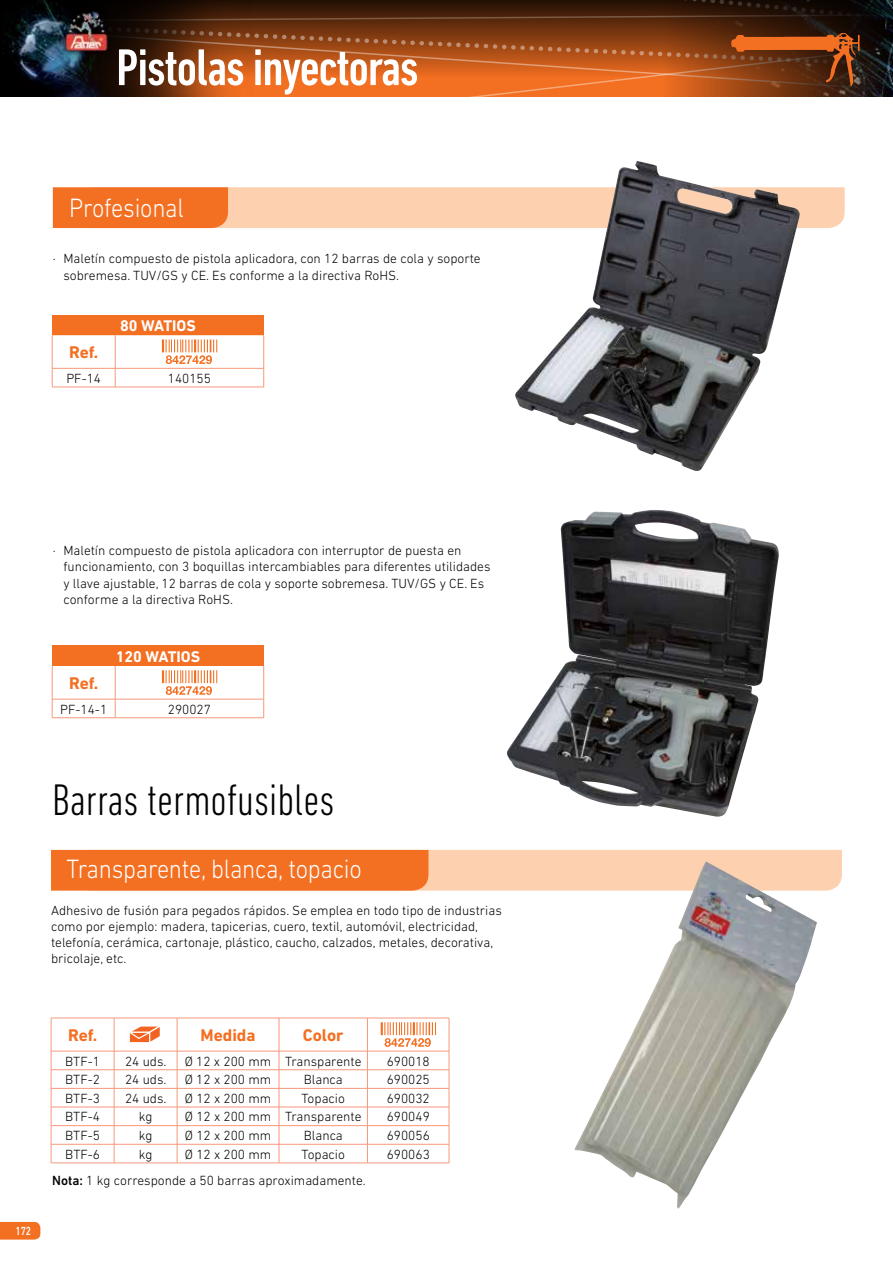
<style>
.page{position:relative;width:893px;height:1263px;background:#fff}
.page>*{position:absolute;margin:0;border:0;box-sizing:border-box;transform-origin:0 0}
.t1{font:500 condensed 52.5px "DIN Next LT Pro";letter-spacing:-.02em;color:#fff}
.t2{font:300 condensed 45px "DIN Next LT Pro";color:#000}
.t3{font:300 27px "DIN Next LT Pro";letter-spacing:-.01em;color:#fff;scale:.9 1}
.t4{font:700 17.25px "DIN Next LT Pro";color:#f36f21}
.t5{font:700 15.75px "DIN Next LT Pro";color:#fff}
.t6{font:300 13.5px/16.2px "DIN Next LT Pro";color:#000}
.t7{font:500 12px "DIN Next LT Pro";color:#fff;scale:.8 1}
.s1{font-weight:500}
</style>
<div class="page">
<svg style="left:0;top:1222px;width:40px;height:17px"></svg>
<svg style="left:287px;top:31px;width:138px;height:66px;background:#c75d1e"></svg>
<svg style="left:287px;top:7px;width:138px;height:24px;background:#56290e"></svg>
<svg style="left:425px;top:0;width:237px;height:97px;background:#9f4b1a"></svg>
<img style="left:662px;top:0;width:231px;height:97px">
<img style="left:0;top:0;width:287px;height:97px">
<img style="left:64px;top:9px;width:47px;height:45px">
<img style="left:731px;top:33px;width:123px;height:53px">
<svg style="left:51px;top:850px;width:791px;height:41px;background:#f69559"></svg>
<svg style="left:52px;top:1019px;width:397px;height:144px"></svg>
<hr style="left:51px;top:1018px;width:63px;height:1px;background:#f7987b">
<hr style="left:51px;top:1018px;width:1px;height:33px;background:#f7987b">
<hr style="left:114px;top:1018px;width:63px;height:1px;background:#f7987b">
<hr style="left:114px;top:1018px;width:1px;height:33px;background:#f7987b">
<hr style="left:177px;top:1018px;width:102px;height:1px;background:#f7987b">
<hr style="left:177px;top:1018px;width:1px;height:33px;background:#f7987b">
<hr style="left:279px;top:1018px;width:88px;height:1px;background:#f7987b">
<hr style="left:279px;top:1018px;width:1px;height:33px;background:#f7987b">
<hr style="left:367px;top:1018px;width:82px;height:1px;background:#f7987b">
<hr style="left:367px;top:1018px;width:1px;height:33px;background:#f7987b">
<hr style="left:449px;top:1018px;width:1px;height:33px;background:#f7987b">
<hr style="left:51px;top:1051px;width:63px;height:1px;background:#f7987b">
<hr style="left:114px;top:1051px;width:63px;height:1px;background:#f7987b">
<hr style="left:177px;top:1051px;width:102px;height:1px;background:#f7987b">
<hr style="left:279px;top:1051px;width:88px;height:1px;background:#f7987b">
<hr style="left:367px;top:1051px;width:82px;height:1px;background:#f7987b">
<hr style="left:51px;top:1069px;width:63px;height:1px;background:#f7987b">
<hr style="left:114px;top:1069px;width:63px;height:1px;background:#f7987b">
<hr style="left:177px;top:1069px;width:102px;height:1px;background:#f7987b">
<hr style="left:279px;top:1069px;width:88px;height:1px;background:#f7987b">
<hr style="left:367px;top:1069px;width:82px;height:1px;background:#f7987b">
<hr style="left:51px;top:1088px;width:63px;height:1px;background:#f7987b">
<hr style="left:114px;top:1088px;width:63px;height:1px;background:#f7987b">
<hr style="left:177px;top:1088px;width:102px;height:1px;background:#f7987b">
<hr style="left:279px;top:1088px;width:88px;height:1px;background:#f7987b">
<hr style="left:367px;top:1088px;width:82px;height:1px;background:#f7987b">
<hr style="left:51px;top:1107px;width:63px;height:1px;background:#f7987b">
<hr style="left:114px;top:1107px;width:63px;height:1px;background:#f7987b">
<hr style="left:177px;top:1107px;width:102px;height:1px;background:#f7987b">
<hr style="left:279px;top:1107px;width:88px;height:1px;background:#f7987b">
<hr style="left:367px;top:1107px;width:82px;height:1px;background:#f7987b">
<hr style="left:51px;top:1125px;width:63px;height:1px;background:#f7987b">
<hr style="left:114px;top:1125px;width:63px;height:1px;background:#f7987b">
<hr style="left:177px;top:1125px;width:102px;height:1px;background:#f7987b">
<hr style="left:279px;top:1125px;width:88px;height:1px;background:#f7987b">
<hr style="left:367px;top:1125px;width:82px;height:1px;background:#f7987b">
<hr style="left:51px;top:1144px;width:63px;height:1px;background:#f7987b">
<svg style="left:51px;top:1051px;width:1px;height:112px"></svg>
<hr style="left:114px;top:1144px;width:63px;height:1px;background:#f7987b">
<svg style="left:114px;top:1051px;width:1px;height:112px"></svg>
<hr style="left:177px;top:1144px;width:102px;height:1px;background:#f7987b">
<svg style="left:177px;top:1051px;width:1px;height:112px"></svg>
<hr style="left:279px;top:1144px;width:88px;height:1px;background:#f7987b">
<svg style="left:279px;top:1051px;width:1px;height:112px"></svg>
<hr style="left:367px;top:1144px;width:82px;height:1px;background:#f7987b">
<svg style="left:367px;top:1051px;width:1px;height:112px"></svg>
<svg style="left:449px;top:1051px;width:1px;height:112px"></svg>
<hr style="left:51px;top:1163px;width:63px;height:1px;background:#f7987b">
<hr style="left:114px;top:1163px;width:63px;height:1px;background:#f7987b">
<hr style="left:177px;top:1163px;width:102px;height:1px;background:#f7987b">
<hr style="left:279px;top:1163px;width:88px;height:1px;background:#f7987b">
<hr style="left:367px;top:1163px;width:82px;height:1px;background:#f7987b">
<svg style="left:128px;top:1024px;width:37px;height:21px"></svg>
<svg style="left:381px;top:1022px;width:55px;height:25px"></svg>
<img style="left:574px;top:861px;width:243px;height:348px">
<svg style="left:53px;top:187px;width:792px;height:41px;background:#f9af7f"></svg>
<div style="left:52px;top:315px;width:212px;height:20px;background:#f36f21"></div>
<hr style="left:52px;top:387px;width:63px;height:1px;background:#f7987b">
<hr style="left:115px;top:387px;width:149px;height:1px;background:#f7987b">
<svg style="left:52px;top:335px;width:212px;height:52px"></svg>
<div style="left:52px;top:646px;width:212px;height:20px;background:#f36f21"></div>
<svg style="left:52px;top:666px;width:212px;height:52px"></svg>
<img style="left:507px;top:510px;width:272px;height:307px">
<img style="left:515px;top:161px;width:285px;height:310px">
<h1 class="t1" style="left:116px;top:38px;width:304px">Pistolas inyectoras</h1>
<h3 class="t3" style="left:69px;top:193px;width:129px">Profesional</h3>
<p class="t6" style="left:63px;top:250px;width:419px;text-indent:-11px">· Maletín compuesto de pistola aplicadora, con 12 barras de cola y soporte sobremesa. TUV/GS y CE. Es conforme a la directiva RoHS.</p>
<p class="t5" style="left:120px;top:316px;width:77px">80 WATIOS</p>
<p class="t4" style="left:69px;top:342px;width:31px">Ref.</p>
<p class="t6" style="left:66px;top:370px;width:36px">PF-14</p>
<p class="t6" style="left:168px;top:370px;width:45px">140155</p>
<p class="t6" style="left:63px;top:542px;width:429px;text-indent:-11px">· Maletín compuesto de pistola aplicadora con interruptor de puesta en funcionamiento, con 3 boquillas intercambiables para diferentes utilidades y llave ajustable, 12 barras de cola y soporte sobremesa. TUV/GS y CE. Es conforme a la directiva RoHS.</p>
<p class="t5" style="left:116px;top:647px;width:86px">120 WATIOS</p>
<p class="t4" style="left:69px;top:673px;width:31px">Ref.</p>
<p class="t6" style="left:60px;top:701px;width:48px">PF-14-1</p>
<p class="t6" style="left:168px;top:701px;width:45px">290027</p>
<h2 class="t2" style="left:52px;top:774px;width:284px">Barras termofusibles</h2>
<h3 class="t3" style="left:66px;top:853px;width:330px">Transparente, blanca, topacio</h3>
<p class="t6" style="left:51px;top:902px;width:452px">Adhesivo de fusión para pegados rápidos. Se emplea en todo tipo de industrias como por ejemplo: madera, tapicerias, cuero, textil, automóvil, electricidad, telefonía, cerámica, cartonaje, plástico, caucho, calzados, metales, decorativa, bricolaje, etc.</p>
<p class="t7" style="left:15px;top:1223px;width:21px">172</p>
<p class="t4" style="left:68px;top:1025px;width:31px">Ref.</p>
<p class="t4" style="left:201px;top:1025px;width:56px">Medida</p>
<p class="t4" style="left:303px;top:1025px;width:42px">Color</p>
<p class="t6" style="left:65px;top:1053px;width:36px">BTF-1</p>
<p class="t6" style="left:125px;top:1053px;width:43px">24 uds.</p>
<p class="t6" style="left:185px;top:1053px;width:178px">Ø 12 x 200 mm Transparente</p>
<p class="t6" style="left:387px;top:1053px;width:45px">690018</p>
<p class="t6" style="left:65px;top:1071px;width:36px">BTF-2</p>
<p class="t6" style="left:125px;top:1071px;width:43px">24 uds.</p>
<p class="t6" style="left:185px;top:1071px;width:88px">Ø 12 x 200 mm</p>
<p class="t6" style="left:304px;top:1071px;width:40px">Blanca</p>
<p class="t6" style="left:387px;top:1071px;width:45px">690025</p>
<p class="t6" style="left:65px;top:1090px;width:36px">BTF-3</p>
<p class="t6" style="left:125px;top:1090px;width:43px">24 uds.</p>
<p class="t6" style="left:185px;top:1090px;width:88px">Ø 12 x 200 mm</p>
<p class="t6" style="left:301px;top:1090px;width:45px">Topacio</p>
<p class="t6" style="left:387px;top:1090px;width:45px">690032</p>
<p class="t6" style="left:65px;top:1108px;width:36px">BTF-4</p>
<p class="t6" style="left:139px;top:1108px;width:15px">kg</p>
<p class="t6" style="left:185px;top:1108px;width:178px">Ø 12 x 200 mm Transparente</p>
<p class="t6" style="left:387px;top:1108px;width:45px">690049</p>
<p class="t6" style="left:65px;top:1127px;width:36px">BTF-5</p>
<p class="t6" style="left:139px;top:1127px;width:15px">kg</p>
<p class="t6" style="left:185px;top:1127px;width:88px">Ø 12 x 200 mm</p>
<p class="t6" style="left:304px;top:1127px;width:40px">Blanca</p>
<p class="t6" style="left:387px;top:1127px;width:45px">690056</p>
<p class="t6" style="left:65px;top:1146px;width:36px">BTF-6</p>
<p class="t6" style="left:139px;top:1146px;width:15px">kg</p>
<p class="t6" style="left:185px;top:1146px;width:88px">Ø 12 x 200 mm</p>
<p class="t6" style="left:302px;top:1146px;width:45px">Topacio</p>
<p class="t6" style="left:387px;top:1146px;width:45px">690063</p>
<p class="t6" style="left:52px;top:1172px;width:315px"><span class="s1">Nota:</span> 1 kg corresponde a 50 barras aproximadamente.</p>
</div>
